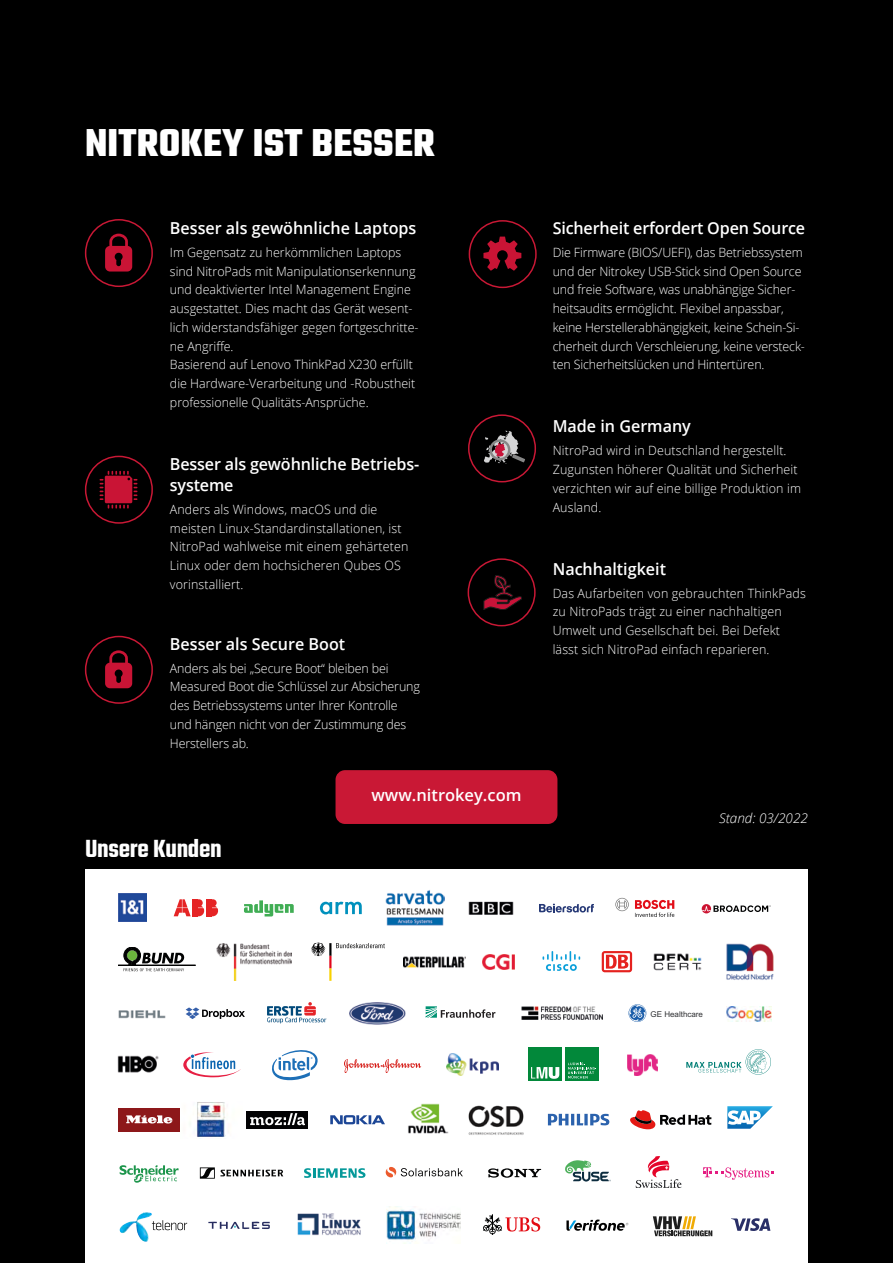
<style>
.page{position:relative;width:893px;height:1263px;background:#000}
.page>*{position:absolute;margin:0;border:0;box-sizing:border-box;transform-origin:0 0}
.t1{font:700 42px "Teko";letter-spacing:.005em;color:#fff}
.t2{font:600 27px "Teko";letter-spacing:-.01em;color:#fff}
.t3{font:600 16.5px/21px "Open Sans";color:#fff}
.t4{font:italic 300 13.5px "Open Sans";color:#fff}
.t5{font:300 12.75px/18.8px "Open Sans";color:#fff}
.t6{font:7.95px "Arial";color:#303134}
</style>
<div class="page">
<div style="left:336px;top:770px;width:221px;height:54px;background:#c91835;border-radius:10px"></div>
<div style="left:85px;top:219px;width:68px;height:68px;border:2px solid #c91835;border-radius:50%"></div>
<svg style="left:105px;top:234px;width:27px;height:37px"></svg>
<div style="left:85px;top:636px;width:68px;height:68px;border:2px solid #c91835;border-radius:50%"></div>
<svg style="left:105px;top:650px;width:27px;height:38px"></svg>
<div style="left:469px;top:220px;width:68px;height:68px;border:2px solid #c91835;border-radius:50%"></div>
<svg style="left:483px;top:237px;width:38px;height:34px"></svg>
<div style="left:468px;top:414px;width:68px;height:68px;border:2px solid #c91835;border-radius:50%"></div>
<svg style="left:484px;top:430px;width:41px;height:34px"></svg>
<div style="left:468px;top:558px;width:68px;height:68px;border:2px solid #c91835;border-radius:50%"></div>
<svg style="left:484px;top:575px;width:38px;height:35px"></svg>
<div style="left:85px;top:456px;width:68px;height:68px;border:2px solid #c91835;border-radius:50%"></div>
<svg style="left:100px;top:471px;width:37px;height:38px"></svg>
<div style="left:85px;top:870px;width:723px;height:393px;background:#fff"></div>
<img style="left:118px;top:1010px;width:48px;height:9px">
<img style="left:521px;top:1006px;width:82px;height:14px">
<img style="left:727px;top:1007px;width:45px;height:14px">
<svg style="left:267px;top:1002px;width:59px;height:21px"></svg>
<img style="left:350px;top:1003px;width:56px;height:21px">
<svg style="left:186px;top:1007px;width:59px;height:12px"></svg>
<svg style="left:426px;top:1006px;width:69px;height:12px"></svg>
<svg style="left:628px;top:1004px;width:18px;height:18px"></svg>
<img style="left:117px;top:1055px;width:42px;height:18px">
<img style="left:447px;top:1053px;width:51px;height:22px">
<svg style="left:272px;top:1050px;width:46px;height:30px"></svg>
<svg style="left:183px;top:1052px;width:58px;height:25px"></svg>
<img style="left:627px;top:1054px;width:30px;height:22px">
<svg style="left:686px;top:1049px;width:85px;height:26px"></svg>
<svg style="left:344px;top:1059px;width:77px;height:14px"></svg>
<svg style="left:528px;top:1047px;width:71px;height:34px"></svg>
<div style="left:529px;top:1048px;width:33px;height:33px;background:#02883a"></div>
<svg style="left:531px;top:1067px;width:28px;height:12px"></svg>
<div style="left:566px;top:1048px;width:33px;height:33px;background:#02883a"></div>
<svg style="left:568px;top:1062px;width:28px;height:16px"></svg>
<svg style="left:483px;top:1214px;width:57px;height:21px"></svg>
<svg style="left:566px;top:1219px;width:62px;height:12px"></svg>
<svg style="left:653px;top:1216px;width:59px;height:20px"></svg>
<svg style="left:731px;top:1218px;width:39px;height:13px"></svg>
<img style="left:386px;top:1206px;width:74px;height:35px">
<img style="left:297px;top:1213px;width:64px;height:23px">
<svg style="left:152px;top:1220px;width:35px;height:10px"></svg>
<img style="left:120px;top:1212px;width:32px;height:30px">
<svg style="left:208px;top:1222px;width:62px;height:7px"></svg>
<svg style="left:330px;top:1115px;width:55px;height:9px"></svg>
<img style="left:408px;top:1103px;width:40px;height:31px">
<img style="left:468px;top:1105px;width:56px;height:30px">
<svg style="left:630px;top:1110px;width:81px;height:19px"></svg>
<svg style="left:548px;top:1114px;width:61px;height:11px"></svg>
<div style="left:246px;top:1111px;width:62px;height:17px;background:#020203"></div>
<svg style="left:250px;top:1113px;width:55px;height:12px"></svg>
<img style="left:196px;top:1102px;width:30px;height:35px">
<div style="left:118px;top:1108px;width:62px;height:23px;background:#8d181a"></div>
<svg style="left:126px;top:1115px;width:46px;height:8px"></svg>
<svg style="left:727px;top:1106px;width:46px;height:23px"></svg>
<svg style="left:386px;top:1167px;width:77px;height:10px"></svg>
<svg style="left:120px;top:1165px;width:59px;height:18px"></svg>
<svg style="left:200px;top:1167px;width:83px;height:12px"></svg>
<svg style="left:488px;top:1168px;width:53px;height:10px"></svg>
<svg style="left:565px;top:1160px;width:46px;height:21px"></svg>
<svg style="left:304px;top:1168px;width:61px;height:10px"></svg>
<svg style="left:703px;top:1167px;width:70px;height:13px"></svg>
<svg style="left:636px;top:1156px;width:45px;height:32px"></svg>
<div style="left:192px;top:908px;width:5px;height:8px;background:#e52425"></div>
<svg style="left:198px;top:899px;width:6px;height:17px"></svg>
<div style="left:192px;top:899px;width:5px;height:8px;background:#e52425"></div>
<div style="left:206px;top:908px;width:5px;height:8px;background:#e52425"></div>
<svg style="left:212px;top:899px;width:6px;height:17px"></svg>
<div style="left:206px;top:899px;width:5px;height:8px;background:#e52425"></div>
<svg style="left:174px;top:899px;width:17px;height:17px"></svg>
<svg style="left:244px;top:900px;width:50px;height:16px"></svg>
<img style="left:119px;top:894px;width:28px;height:28px">
<img style="left:385px;top:890px;width:60px;height:36px">
<svg style="left:320px;top:902px;width:42px;height:12px"></svg>
<img style="left:468px;top:901px;width:46px;height:14px">
<svg style="left:539px;top:903px;width:55px;height:9px"></svg>
<svg style="left:635px;top:900px;width:39px;height:17px"></svg>
<svg style="left:615px;top:898px;width:14px;height:13px"></svg>
<svg style="left:702px;top:905px;width:69px;height:7px"></svg>
<svg style="left:118px;top:947px;width:77px;height:24px"></svg>
<svg style="left:543px;top:951px;width:37px;height:20px"></svg>
<img style="left:483px;top:954px;width:32px;height:15px">
<img style="left:404px;top:956px;width:61px;height:12px">
<img style="left:653px;top:953px;width:49px;height:18px">
<svg style="left:602px;top:951px;width:30px;height:21px"></svg>
<svg style="left:604px;top:953px;width:26px;height:17px"></svg>
<svg style="left:606px;top:955px;width:22px;height:14px"></svg>
<img style="left:216px;top:943px;width:75px;height:37px">
<img style="left:726px;top:943px;width:48px;height:37px">
<svg style="left:311px;top:942px;width:74px;height:39px"></svg>
<h1 class="t1" style="left:85px;top:116px;width:351px">NITROKEY IST BESSER</h1>
<p class="t3" style="left:170px;top:217px;width:248px">Besser als gewöhnliche Laptops</p>
<p class="t5" style="left:170px;top:242px;width:250px">Im Gegensatz zu herkömmlichen Laptops sind NitroPads mit Manipulationserkennung und deaktivierter Intel Management Engine ausgestattet. Dies macht das Gerät wesent&shy;lich widerstandsfähiger gegen fortgeschritte&shy;ne Angriffe.<br>Basierend auf Lenovo ThinkPad X230 erfüllt die Hardware-Verarbeitung und -Robustheit professionelle Qualitäts-Ansprüche.</p>
<p class="t3" style="left:170px;top:453px;width:251px">Besser als gewöhnliche Betriebs&shy;systeme</p>
<p class="t5" style="left:170px;top:499px;width:240px">Anders als Windows, macOS und die meisten Linux-Standardinstallationen, ist NitroPad wahlweise mit einem gehärteten Linux oder dem hochsicheren Qubes OS vorinstalliert.</p>
<p class="t3" style="left:170px;top:633px;width:177px">Besser als Secure Boot</p>
<p class="t5" style="left:170px;top:658px;width:252px">Anders als bei „Secure Boot“ bleiben bei Measured Boot die Schlüssel zur Absicherung des Betriebssystems unter Ihrer Kontrolle und hängen nicht von der Zustimmung des Herstellers ab.</p>
<h2 class="t2" style="left:85px;top:832px;width:138px">Unsere Kunden</h2>
<p class="t3" style="left:371px;top:784px;width:152px">www.nitrokey.com</p>
<p class="t3" style="left:553px;top:217px;width:254px">Sicherheit erfordert Open Source</p>
<p class="t5" style="left:553px;top:242px;width:254px">Die Firmware (BIOS/UEFI), das Betriebssystem und der Nitrokey USB-Stick sind Open Source und freie Software, was unabhängige Sicher&shy;heitsaudits ermöglicht. Flexibel anpassbar, keine Herstellerabhängigkeit, keine Schein-Si&shy;cherheit durch Verschleierung, keine versteck&shy;ten Sicherheitslücken und Hintertüren.</p>
<p class="t3" style="left:553px;top:415px;width:140px">Made in Germany</p>
<p class="t5" style="left:553px;top:441px;width:250px">NitroPad wird in Deutschland hergestellt.<br>Zugunsten höherer Qualität und Sicherheit verzichten wir auf eine billige Produktion im Ausland.</p>
<p class="t3" style="left:553px;top:558px;width:115px">Nachhaltigkeit</p>
<p class="t5" style="left:553px;top:583px;width:255px">Das Aufarbeiten von gebrauchten ThinkPads zu NitroPads trägt zu einer nachhaltigen Umwelt und Gesellschaft bei. Bei Defekt lässt sich NitroPad einfach reparieren.</p>
<p class="t4" style="left:719px;top:809px;width:90px">Stand: 03/2022</p>
<p class="t6" style="left:651px;top:1009px;width:54px">GE Healthcare</p>
</div>
